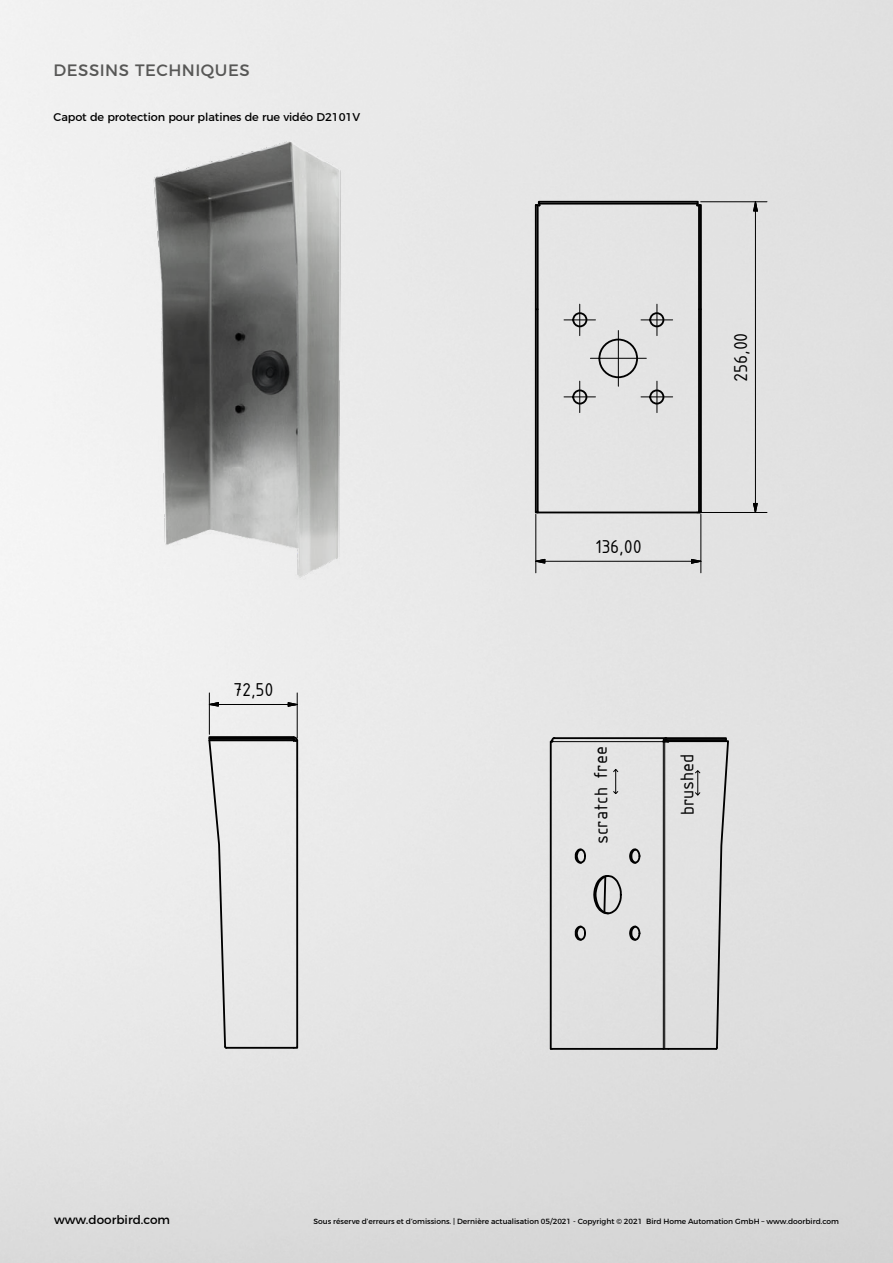
<style>
.page{position:relative;width:893px;height:1263px;background:#fff}
.page>*{position:absolute;margin:0;border:0;box-sizing:border-box;transform-origin:0 0}
.t1{font:20.1px "ISOCPEUR";letter-spacing:-.015em;color:#000}
.t2{font:16.5px "Montserrat";letter-spacing:.03em;color:#575756}
.t3{font:12px "Montserrat";color:#000}
.t4{font:11.25px "Montserrat";letter-spacing:-.01em;color:#000}
.t5{font:7.5px "Montserrat";color:#000}
</style>
<div class="page">
<img style="left:99px;top:71px;width:318px;height:558px">
<div style="left:477px;top:729px;width:301px;height:333px;background:#e2e2e2"></div>
<svg style="left:550px;top:736px;width:180px;height:315px;background:#d4d4d4"></svg>
<div style="left:121px;top:642px;width:270px;height:457px;background:#eaeaea"></div>
<svg style="left:287px;top:701px;width:15px;height:6px"></svg>
<svg style="left:204px;top:701px;width:15px;height:6px"></svg>
<hr style="left:218px;top:704px;width:70px;height:1px;background:#000">
<hr style="left:209px;top:693px;width:1px;height:41px;background:#000">
<hr style="left:297px;top:693px;width:1px;height:45px;background:#000">
<div style="left:482px;top:151px;width:302px;height:449px;background:#e4e4e4"></div>
<svg style="left:752px;top:197px;width:6px;height:23px"></svg>
<svg style="left:752px;top:502px;width:6px;height:15px"></svg>
<hr style="left:755px;top:211px;width:1px;height:292px;background:#000">
<hr style="left:701px;top:201px;width:66px;height:1px;background:#000">
<hr style="left:700px;top:512px;width:67px;height:1px;background:#000">
<svg style="left:690px;top:558px;width:16px;height:6px"></svg>
<svg style="left:531px;top:558px;width:15px;height:6px"></svg>
<hr style="left:545px;top:561px;width:147px;height:1px;background:#000">
<hr style="left:700px;top:514px;width:1px;height:59px;background:#000">
<hr style="left:535px;top:514px;width:1px;height:59px;background:#000">
<hr style="left:641px;top:396px;width:32px;height:1px;background:#000">
<hr style="left:656px;top:381px;width:1px;height:32px;background:#000">
<hr style="left:564px;top:396px;width:31px;height:1px;background:#000">
<hr style="left:579px;top:381px;width:1px;height:32px;background:#000">
<hr style="left:641px;top:319px;width:32px;height:1px;background:#000">
<hr style="left:656px;top:304px;width:1px;height:32px;background:#000">
<hr style="left:564px;top:319px;width:31px;height:1px;background:#000">
<hr style="left:579px;top:304px;width:1px;height:32px;background:#000">
<hr style="left:590px;top:358px;width:56px;height:1px;background:#000">
<hr style="left:618px;top:331px;width:1px;height:55px;background:#000">
<h2 class="t2" style="left:54px;top:57px;width:197px">DESSINS TECHNIQUES</h2>
<h3 class="t4" style="left:54px;top:108px;width:308px">Capot de protection pour platines de rue vidéo D2101V</h3>
<h1 class="t1" style="left:233px;top:676px;width:42px">72,50</h1>
<h1 class="t1" style="left:595px;top:533px;width:48px">136,00</h1>
<h1 class="t1" style="left:728px;top:382px;width:51px;rotate:-90deg">256,00</h1>
<h1 class="t1" style="left:589px;top:845px;width:100px;rotate:-91deg">scratch free</h1>
<h1 class="t1" style="left:674px;top:815px;width:63px;rotate:-91deg">brushed</h1>
<h3 class="t3" style="left:54px;top:1210px;width:118px">www.doorbird.com</h3>
<p class="t5" style="left:314px;top:1215px;width:527px">Sous réserve d‘erreurs et d‘omissions. | Dernière actualisation 05/2021 - Copyright © 2021 Bird Home Automation GmbH – www.doorbird.com</p>
</div>
